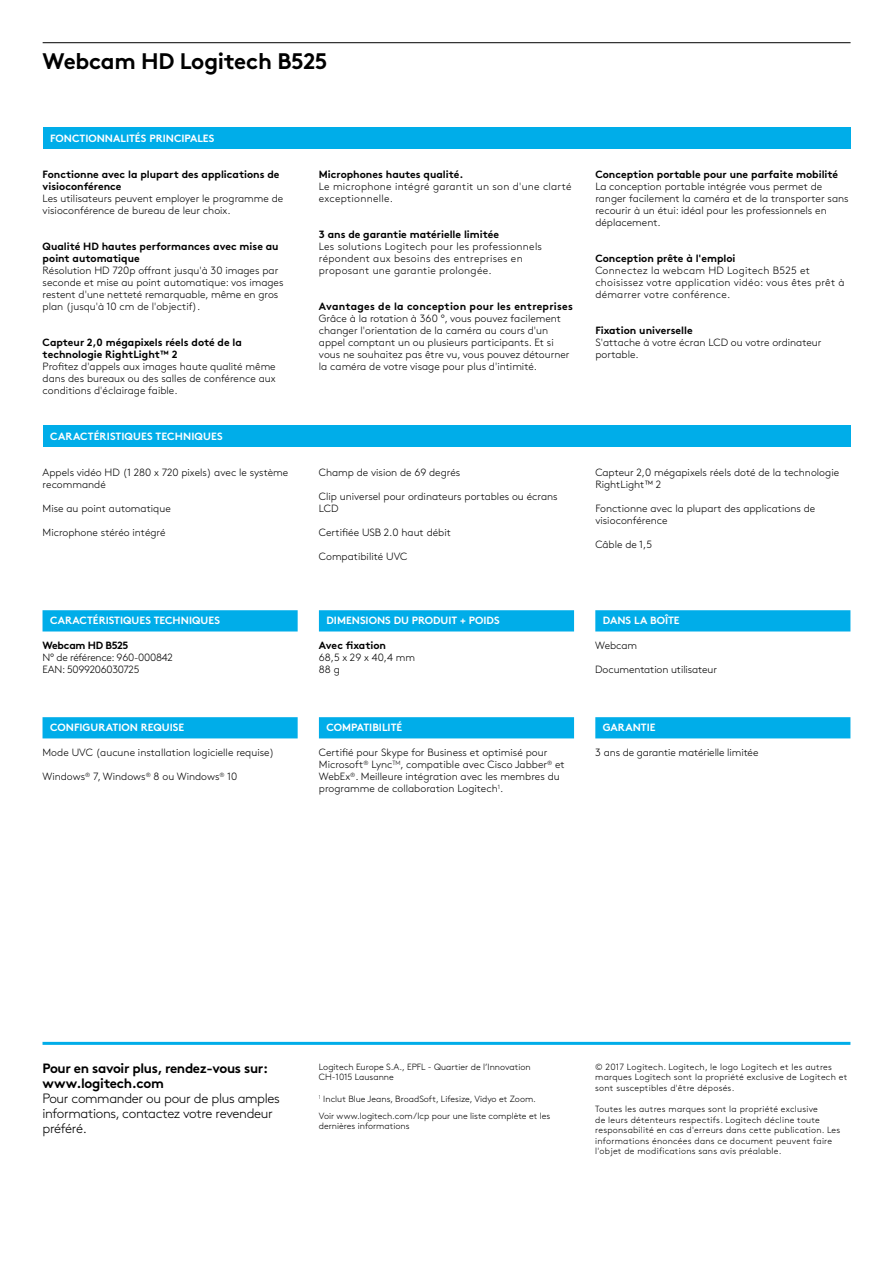
<style>
.page{position:relative;width:893px;height:1263px;background:#fff}
.page>*{position:absolute;margin:0;border:0;box-sizing:border-box;transform-origin:0 0}
.t1{font:700 22.5px "Brown Pro";letter-spacing:-.015em;color:#000}
.t2{font:300 13.5px/15px "Brown Pro";letter-spacing:-.025em;color:#000}
.t3{font:700 13.5px/15px "Brown Pro";letter-spacing:-.025em;color:#000}
.t4{font:300 10.5px/12px "Brown Pro";color:#000}
.t5{font:700 10.5px/12px "Brown Pro";color:#000}
.t6{font:300 10.5px/12px "Brown Pro";letter-spacing:.025em;color:#000}
.t7{font:700 10.5px "Brown Pro";color:#fff}
.t8{font:300 10.5px/12px "Brown Pro";letter-spacing:-.025em;color:#000}
.t9{font:700 10.5px "Brown Pro";letter-spacing:.025em;color:#000}
.t10{font:700 10.5px "Brown Pro";letter-spacing:-.025em;color:#000}
.t11{font:300 9px/10.5px "Brown Pro";letter-spacing:.025em;color:#000}
.t12{font:300 9px/10.5px "Brown Pro";color:#000}
</style>
<div class="page">
<hr style="left:43px;top:42px;width:808px;height:1px;background:#000">
<hr style="left:43px;top:1042px;width:807px;height:3px;background:#00ade9">
<div style="left:43px;top:610px;width:255px;height:21px;background:#00ade9"></div>
<div style="left:43px;top:717px;width:255px;height:21px;background:#00ade9"></div>
<div style="left:595px;top:610px;width:255px;height:21px;background:#00ade9"></div>
<div style="left:595px;top:717px;width:255px;height:21px;background:#00ade9"></div>
<div style="left:319px;top:717px;width:255px;height:21px;background:#00ade9"></div>
<div style="left:319px;top:610px;width:255px;height:21px;background:#00ade9"></div>
<div style="left:43px;top:128px;width:807px;height:21px;background:#00ade9"></div>
<div style="left:43px;top:425px;width:807px;height:21px;background:#00ade9"></div>
<h1 class="t1" style="left:43px;top:42px;width:286px">Webcam HD Logitech B525</h1>
<p class="t7" style="left:50px;top:130px;width:166px">FONCTIONNALITÉS PRINCIPALES</p>
<p class="t5" style="left:43px;top:167px;width:238px">Fonctionne avec la plupart des applications de visioconférence</p>
<p class="t4" style="left:43px;top:192px;width:242px">Les utilisateurs peuvent employer le programme de visioconférence de bureau de leur choix.</p>
<p class="t5" style="left:43px;top:239px;width:238px">Qualité HD hautes performances avec mise au point automatique</p>
<p class="t4" style="left:43px;top:264px;width:242px">Résolution HD 720p offrant jusqu'à 30 images par seconde et mise au point automatique: vos images restent d'une netteté remarquable, même en gros plan (jusqu'à 10 cm de l'objectif).</p>
<p class="t5" style="left:43px;top:335px;width:201px">Capteur 2,0 mégapixels réels doté de la technologie RightLight™ 2</p>
<p class="t4" style="left:43px;top:360px;width:235px;text-align:justify">Profitez d'appels aux images haute qualité même dans des bureaux ou des salles de conférence aux conditions d'éclairage faible.</p>
<p class="t7" style="left:50px;top:428px;width:174px">CARACTÉRISTIQUES TECHNIQUES</p>
<p class="t4" style="left:43px;top:465px;width:247px">Appels vidéo HD (1 280 x 720 pixels) avec le système recommandé</p>
<p class="t4" style="left:43px;top:501px;width:130px">Mise au point automatique</p>
<p class="t4" style="left:43px;top:525px;width:124px">Microphone stéréo intégré</p>
<p class="t7" style="left:50px;top:612px;width:171px">CARACTÉRISTIQUES TECHNIQUES</p>
<p class="t10" style="left:43px;top:637px;width:88px">Webcam HD B525</p>
<p class="t8" style="left:43px;top:651px;width:132px">N° de référence: 960-000842<br>EAN: 5099206030725</p>
<p class="t7" style="left:50px;top:719px;width:136px">CONFIGURATION REQUISE</p>
<p class="t4" style="left:43px;top:746px;width:233px">Mode UVC (aucune installation logicielle requise)</p>
<p class="t4" style="left:43px;top:770px;width:196px">Windows<sup>®</sup> 7, Windows<sup>®</sup> 8 ou Windows<sup>®</sup> 10</p>
<p class="t5" style="left:319px;top:167px;width:146px">Microphones hautes qualité.</p>
<p class="t6" style="left:319px;top:180px;width:254px">Le microphone intégré garantit un son d'une clarté exceptionnelle.</p>
<p class="t5" style="left:319px;top:227px;width:182px">3 ans de garantie matérielle limitée</p>
<p class="t6" style="left:319px;top:240px;width:225px">Les solutions Logitech pour les professionnels répondent aux besoins des entreprises en proposant une garantie prolongée.</p>
<p class="t9" style="left:319px;top:298px;width:256px">Avantages de la conception pour les entreprises</p>
<p class="t4" style="left:319px;top:312px;width:252px">Grâce à la rotation à 360 °, vous pouvez facilement changer l'orientation de la caméra au cours d'un appel comptant un ou plusieurs participants. Et si vous ne souhaitez pas être vu, vous pouvez détourner la caméra de votre visage pour plus d'intimité.</p>
<p class="t5" style="left:595px;top:167px;width:244px">Conception portable pour une parfaite mobilité</p>
<p class="t4" style="left:595px;top:180px;width:255px">La conception portable intégrée vous permet de ranger facilement la caméra et de la transporter sans recourir à un étui: idéal pour les professionnels en déplacement.</p>
<p class="t5" style="left:595px;top:251px;width:142px">Conception prête à l'emploi</p>
<p class="t6" style="left:595px;top:264px;width:251px">Connectez la webcam HD Logitech B525 et choisissez votre application vidéo: vous êtes prêt à démarrer votre conférence.</p>
<p class="t5" style="left:595px;top:323px;width:99px">Fixation universelle</p>
<p class="t4" style="left:595px;top:336px;width:228px">S'attache à votre écran LCD ou votre ordinateur portable.</p>
<p class="t4" style="left:319px;top:465px;width:143px">Champ de vision de 69 degrés</p>
<p class="t4" style="left:319px;top:489px;width:240px">Clip universel pour ordinateurs portables ou écrans<br>LCD</p>
<p class="t4" style="left:319px;top:525px;width:133px">Certifiée USB 2.0 haut débit</p>
<p class="t4" style="left:319px;top:549px;width:90px">Compatibilité UVC</p>
<p class="t7" style="left:326px;top:612px;width:175px">DIMENSIONS DU PRODUIT + POIDS</p>
<p class="t5" style="left:319px;top:638px;width:69px">Avec fixation</p>
<p class="t4" style="left:319px;top:651px;width:98px">68,5 x 29 x 40,4 mm<br>88 g</p>
<p class="t7" style="left:326px;top:719px;width:77px">COMPATIBILITÉ</p>
<p class="t4" style="left:319px;top:746px;width:247px">Certifié pour Skype for Business et optimisé pour Microsoft<sup>®</sup> Lync<sup>TM</sup>, compatible avec Cisco Jabber<sup>®</sup> et WebEx<sup>®</sup>. Meilleure intégration avec les membres du programme de collaboration Logitech<sup>1</sup>.</p>
<p class="t4" style="left:595px;top:465px;width:245px">Capteur 2,0 mégapixels réels doté de la technologie<br>RightLight™ 2</p>
<p class="t4" style="left:595px;top:501px;width:221px">Fonctionne avec la plupart des applications de visioconférence</p>
<p class="t4" style="left:595px;top:537px;width:58px">Câble de 1,5</p>
<p class="t7" style="left:603px;top:612px;width:78px">DANS LA BOÎTE</p>
<p class="t4" style="left:595px;top:639px;width:43px">Webcam</p>
<p class="t4" style="left:595px;top:663px;width:123px">Documentation utilisateur</p>
<p class="t7" style="left:603px;top:719px;width:54px">GARANTIE</p>
<p class="t4" style="left:595px;top:746px;width:165px">3 ans de garantie matérielle limitée</p>
<p class="t3" style="left:43px;top:1059px;width:227px">Pour en savoir plus, rendez-vous sur: www.logitech.com</p>
<p class="t2" style="left:43px;top:1090px;width:239px">Pour commander ou pour de plus amples informations, contactez votre revendeur préféré.</p>
<p class="t12" style="left:319px;top:1061px;width:213px">Logitech Europe S.A., EPFL - Quartier de l’Innovation<br>CH-1015 Lausanne</p>
<p class="t12" style="left:319px;top:1089px;width:233px;line-height:17.2px"><sup>1</sup> Inclut Blue Jeans, BroadSoft, Lifesize, Vidyo et Zoom.<br>Voir www.logitech.com/lcp pour une liste complète et les</p>
<p class="t12" style="left:319px;top:1120px;width:92px">dernières informations</p>
<p class="t11" style="left:595px;top:1061px;width:254px">© 2017 Logitech. Logitech, le logo Logitech et les autres marques Logitech sont la propriété exclusive de Logitech et sont susceptibles d'être déposés.</p>
<p class="t11" style="left:595px;top:1103px;width:247px">Toutes les autres marques sont la propriété exclusive<br>de leurs détenteurs respectifs. Logitech décline toute responsabilité en cas d'erreurs dans cette publication. Les informations énoncées dans ce document peuvent faire l'objet de modifications sans avis préalable.</p>
</div>
